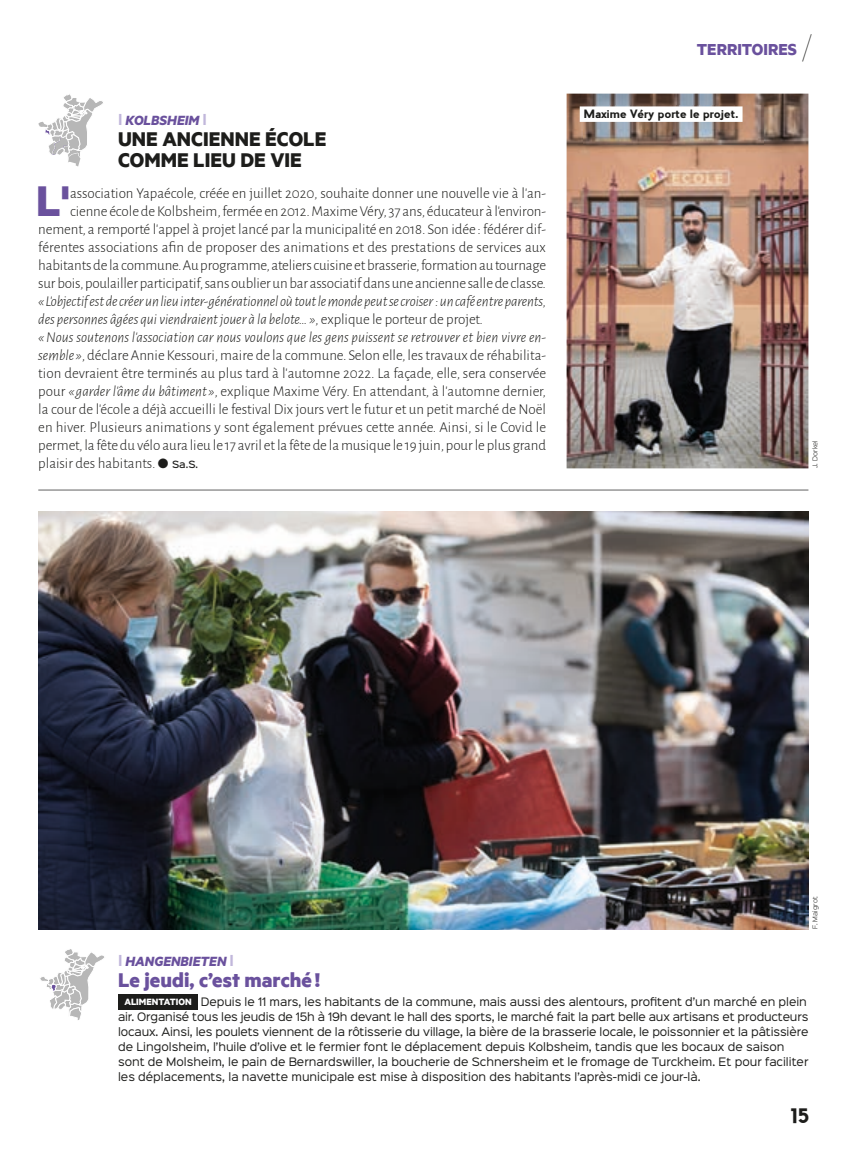
<style>
.page{position:relative;width:851px;height:1149px;background:#fff}
.page>*{position:absolute;margin:0;border:0;box-sizing:border-box;transform-origin:0 0}
.t1{font:700 48.6px "Metric";color:#6a519d}
.t2{font:700 22.5px/21px "Metric";color:#1d1d1b}
.t3{font:700 22.5px "Metric";color:#6a519d}
.t4{font:700 19.5px "Pier Sans";color:#1d1d1b}
.t5{font:700 18px "Metric";color:#6a519d}
.t6{font:300 15px/18px "Alegreya Sans";letter-spacing:-.005em;color:#1d1d1b;text-align:right}
.t7{font:italic 700 15px "Metric";color:#6a519d}
.t8{font:700 11.25px "Pier Sans";color:#1d1d1b}
.t9{font:10.5px/15px "Sinkin Sans 400";letter-spacing:-.005em;color:#1d1d1b}
.t10{font:300 6px "Sinkin Sans 300";letter-spacing:.02em;color:#1d1d1b}
.s1{font-weight:600;font-style:normal;font-size:18px;color:#c1b7db}
.s2{font-style:italic}
.s3{font-family:"Sinkin Sans 500";font-weight:500;font-size:9px}
.s4{font-family:"Sinkin Sans 100";font-weight:100;font-size:30px;color:#1d1d1b}
.s5{font-family:"Metric";font-weight:700;font-size:10.35px;color:#fff}
</style>
<div class="page">
<div style="left:118px;top:993px;width:80px;height:15px;background:#1d1d1b"></div>
<img style="left:38px;top:512px;width:770px;height:417px">
<img style="left:566px;top:94px;width:242px;height:374px">
<hr style="left:38px;top:489px;width:770px;height:1px;background:#626262">
<img style="left:584px;top:105px;width:179px;height:40px">
<div style="left:579px;top:106px;width:163px;height:16px;background:#fff"></div>
<svg style="left:38px;top:94px;width:65px;height:72px"></svg>
<svg style="left:40px;top:949px;width:64px;height:71px"></svg>
<p class="t7" style="left:118px;top:112px;width:90px"><span class="s1">I</span> KOLBSHEIM <span class="s1">I</span></p>
<h2 class="t2" style="left:118px;top:128px;width:210px">UNE ANCIENNE ÉCOLE<br>COMME LIEU DE VIE</h2>
<h1 class="t1" style="left:36px;top:171px;width:36px">L'</h1>
<p class="t6" style="left:38px;top:184px;width:509px">association Yapaécole, créée en juillet 2020, souhaite donner une nouvelle vie à l’an&shy;cienne école de Kolbsheim, fermée en 2012. Maxime Véry, 37 ans, éducateur à l’environ&shy;nement, a remporté l’appel à projet lancé par la municipalité en 2018. Son idée : fédérer dif&shy;férentes associations afin de proposer des animations et des prestations de services aux habitants de la commune. Au programme, ateliers cuisine et brasserie, formation au tournage sur bois, poulailler participatif, sans oublier un bar associatif dans une ancienne salle de classe.</p>
<p class="t6" style="left:38px;top:292px;width:509px;text-align:left"><span class="s2">« L'objectif est de créer un lieu inter-générationnel où tout le monde peut se croiser : un café entre parents, des personnes âgées qui viendraient jouer à la belote… »</span>, explique le porteur de projet.<br><span class="s2">« Nous soutenons l'association car nous voulons que les gens puissent se retrouver et bien vivre en&shy;semble »</span>, déclare Annie Kessouri, maire de la commune. Selon elle, les travaux de réhabilita&shy;tion devraient être terminés au plus tard à l’automne 2022. La façade, elle, sera conservée pour <span class="s2">« garder l'âme du bâtiment »</span>, explique Maxime Véry. En attendant, à l’automne dernier, la cour de l’école a déjà accueilli le festival Dix jours vert le futur et un petit marché de Noël en hiver. Plusieurs animations y sont également prévues cette année. Ainsi, si le Covid le permet, la fête du vélo aura lieu le 17 avril et la fête de la musique le 19 juin, pour le plus grand plaisir des habitants. ● <span class="s3">Sa.S.</span></p>
<p class="t5" style="left:696px;top:39px;width:114px">TERRITOIRES <span class="s4">/</span></p>
<p class="t8" style="left:584px;top:107px;width:156px">Maxime Véry porte le projet.</p>
<p class="t10" style="left:810px;top:468px;width:30px;rotate:-90deg">J. Dorkel</p>
<p class="t10" style="left:810px;top:929px;width:34px;rotate:-90deg">F. Maigrot</p>
<p class="t7" style="left:118px;top:951px;width:117px"><span class="s1">I</span> HANGENBIETEN <span class="s1">I</span></p>
<h2 class="t3" style="left:118px;top:965px;width:203px">Le jeudi, c’est marché !</h2>
<p class="t9" style="left:118px;top:992px;width:691px;text-indent:6px"><span class="s5">ALIMENTATION</span> Depuis le 11 mars, les habitants de la commune, mais aussi des alentours, profitent d’un marché en plein air. Organisé tous les jeudis de 15h à 19h devant le hall des sports, le marché fait la part belle aux artisans et producteurs locaux. Ainsi, les poulets viennent de la rôtisserie du village, la bière de la brasserie locale, le poissonnier et la pâtissière de Lingolsheim, l’huile d’olive et le fermier font le déplacement depuis Kolbsheim, tandis que les bocaux de saison sont de Molsheim, le pain de Bernardswiller, la boucherie de Schnersheim et le fromage de Turckheim. Et pour faciliter les déplacements, la navette municipale est mise à disposition des habitants l’après-midi ce jour-là.</p>
<h3 class="t4" style="left:790px;top:1103px;width:20px">15</h3>
</div>
